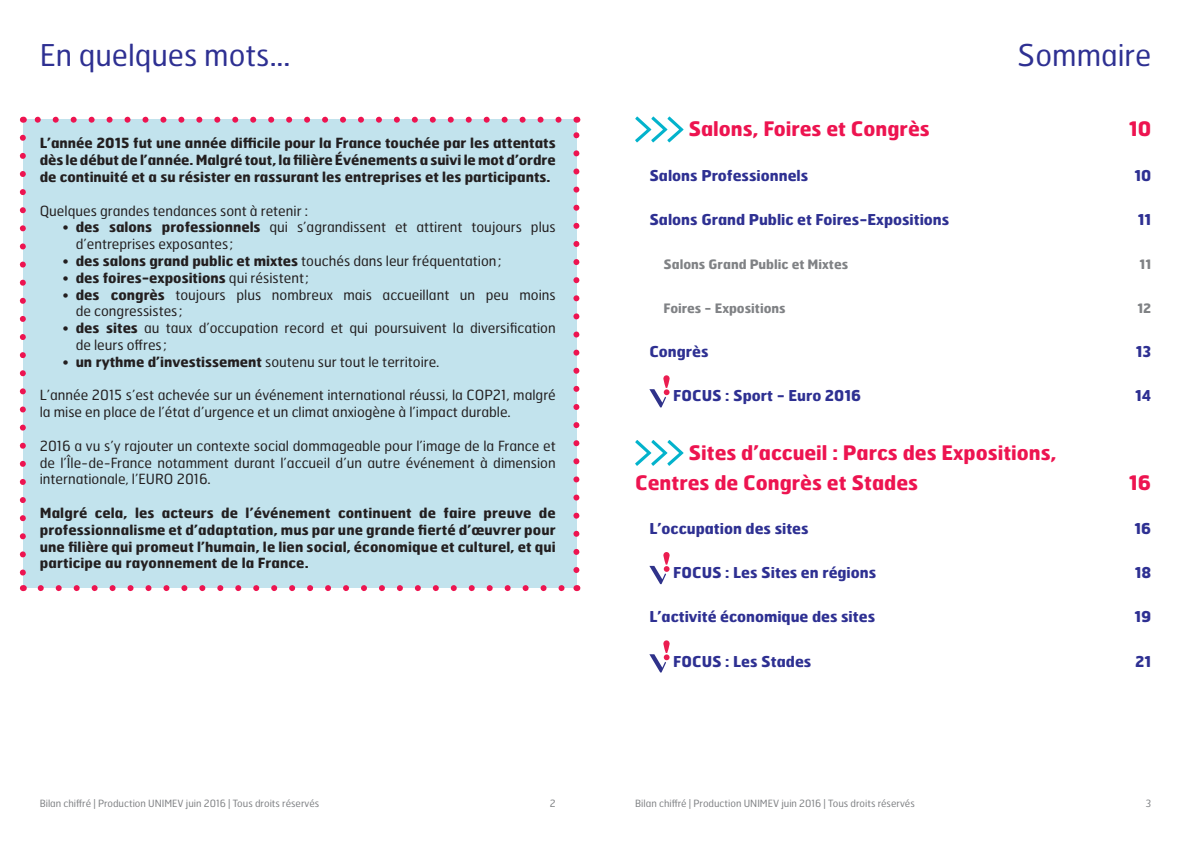
<style>
.page{position:relative;width:1191px;height:842px;background:#fff}
.page>*{position:absolute;margin:0;border:0;box-sizing:border-box;transform-origin:0 0}
.t1{font:30px "Hermes FB";color:#2e3092}
.t2{font:700 20px/30px "Hermes FB";color:#ed1450}
.t3{font:700 15px "Hermes FB";color:#2e3092}
.t4{font:14px/16.8px "Hermes FB";color:#231f20}
.t5{font:700 14px/16.8px "Hermes FB";color:#231f20;text-align:justify}
.t6{font:700 13px "Hermes FB";color:#808285}
.t7{font:10px "Hermes FB";color:#808285}
.s1{font-weight:700}
.s2{font-weight:400}
</style>
<div class="page">
<div style="left:23px;top:120px;width:553px;height:468px;background:#c2e3ed"></div>
<svg style="left:20px;top:138px;width:6px;height:438px"></svg>
<svg style="left:41px;top:585px;width:524px;height:6px"></svg>
<svg style="left:573px;top:129px;width:6px;height:441px"></svg>
<svg style="left:32px;top:117px;width:526px;height:6px"></svg>
<svg style="left:635px;top:116px;width:48px;height:26px"></svg>
<svg style="left:649px;top:375px;width:20px;height:32px"></svg>
<svg style="left:635px;top:440px;width:48px;height:26px"></svg>
<svg style="left:649px;top:552px;width:20px;height:32px"></svg>
<svg style="left:649px;top:640px;width:20px;height:32px"></svg>
<h1 class="t1" style="left:40px;top:36px;width:252px">En quelques mots...</h1>
<h1 class="t1" style="left:1017px;top:36px;width:135px">Sommaire</h1>
<p class="t5" style="left:40px;top:134px;width:517px">L’année 2015 fut une année difficile pour la France touchée par les attentats dès le début de l’année. Malgré tout, la filière Événements a suivi le mot d’ordre de continuité et a su résister en rassurant les entreprises et les participants.</p>
<p class="t4" style="left:40px;top:202px;width:270px">Quelques grandes tendances sont à retenir :</p>
<p class="t4" style="left:76px;top:218px;width:481px;text-indent:-13px">• <span class="s1">des salons professionnels</span> qui s’agrandissent et attirent toujours plus d’entreprises exposantes ;</p>
<p class="t4" style="left:62px;top:252px;width:440px">• <span class="s1">des salons grand public et mixtes</span> touchés dans leur fréquentation ;</p>
<p class="t5" style="left:62px;top:269px;width:248px"><span class="s2">•</span> des foires-expositions <span class="s2">qui résistent ;</span></p>
<p class="t4" style="left:76px;top:286px;width:481px;text-indent:-13px">• <span class="s1">des congrès</span> toujours plus nombreux mais accueillant un peu moins de congressistes ;</p>
<p class="t4" style="left:76px;top:319px;width:481px;text-indent:-13px">• <span class="s1">des sites</span> au taux d’occupation record et qui poursuivent la diversification de leurs offres ;</p>
<p class="t4" style="left:62px;top:353px;width:378px">• <span class="s1">un rythme d’investissement</span> soutenu sur tout le territoire.</p>
<p class="t4" style="left:40px;top:386px;width:517px">L’année 2015 s’est achevée sur un événement international réussi, la COP21, malgré la mise en place de l’état d’urgence et un climat anxiogène à l’impact durable.</p>
<p class="t4" style="left:40px;top:437px;width:517px;text-align:justify">2016 a vu s’y rajouter un contexte social dommageable pour l’image de la France et de l’Île-de-France notamment durant l’accueil d’un autre événement à dimension internationale, l’EURO 2016.</p>
<p class="t5" style="left:40px;top:504px;width:517px">Malgré cela, les acteurs de l’événement continuent de faire preuve de professionnalisme et d’adaptation, mus par une grande fierté d’œuvrer pour une filière qui promeut l’humain, le lien social, économique et culturel, et qui participe au rayonnement de la France.</p>
<h2 class="t2" style="left:688px;top:113px;width:243px">Salons, Foires et Congrès</h2>
<h2 class="t2" style="left:1128px;top:113px;width:24px">10</h2>
<p class="t3" style="left:649px;top:165px;width:160px">Salons Professionnels</p>
<p class="t3" style="left:1134px;top:165px;width:18px">10</p>
<p class="t3" style="left:649px;top:209px;width:301px">Salons Grand Public et Foires-Expositions</p>
<p class="t3" style="left:1137px;top:209px;width:15px">11</p>
<p class="t6" style="left:663px;top:256px;width:186px">Salons Grand Public et Mixtes</p>
<p class="t6" style="left:1139px;top:256px;width:13px">11</p>
<p class="t6" style="left:663px;top:300px;width:124px">Foires - Expositions</p>
<p class="t6" style="left:1137px;top:300px;width:15px">12</p>
<p class="t3" style="left:649px;top:342px;width:61px">Congrès</p>
<p class="t3" style="left:1135px;top:342px;width:17px">13</p>
<p class="t3" style="left:673px;top:386px;width:189px">FOCUS : Sport - Euro 2016</p>
<p class="t3" style="left:1135px;top:386px;width:18px">14</p>
<h2 class="t2" style="left:635px;top:437px;width:423px;text-indent:53px">Sites d’accueil : Parcs des Expositions,<br>Centres de Congrès et Stades</h2>
<h2 class="t2" style="left:1128px;top:467px;width:24px">16</h2>
<p class="t3" style="left:649px;top:519px;width:161px">L’occupation des sites</p>
<p class="t3" style="left:1134px;top:519px;width:18px">16</p>
<p class="t3" style="left:673px;top:563px;width:205px">FOCUS : Les Sites en régions</p>
<p class="t3" style="left:1134px;top:563px;width:18px">18</p>
<p class="t3" style="left:649px;top:607px;width:227px">L’activité économique des sites</p>
<p class="t3" style="left:1134px;top:607px;width:18px">19</p>
<p class="t3" style="left:673px;top:651px;width:140px">FOCUS : Les Stades</p>
<p class="t3" style="left:1135px;top:651px;width:18px">21</p>
<p class="t7" style="left:40px;top:797px;width:281px">Bilan chiffré | Production UNIMEV juin 2016 | Tous droits réservés</p>
<p class="t7" style="left:550px;top:797px;width:7px">2</p>
<p class="t7" style="left:635px;top:797px;width:281px">Bilan chiffré | Production UNIMEV juin 2016 | Tous droits réservés</p>
<p class="t7" style="left:1145px;top:797px;width:7px">3</p>
</div>
